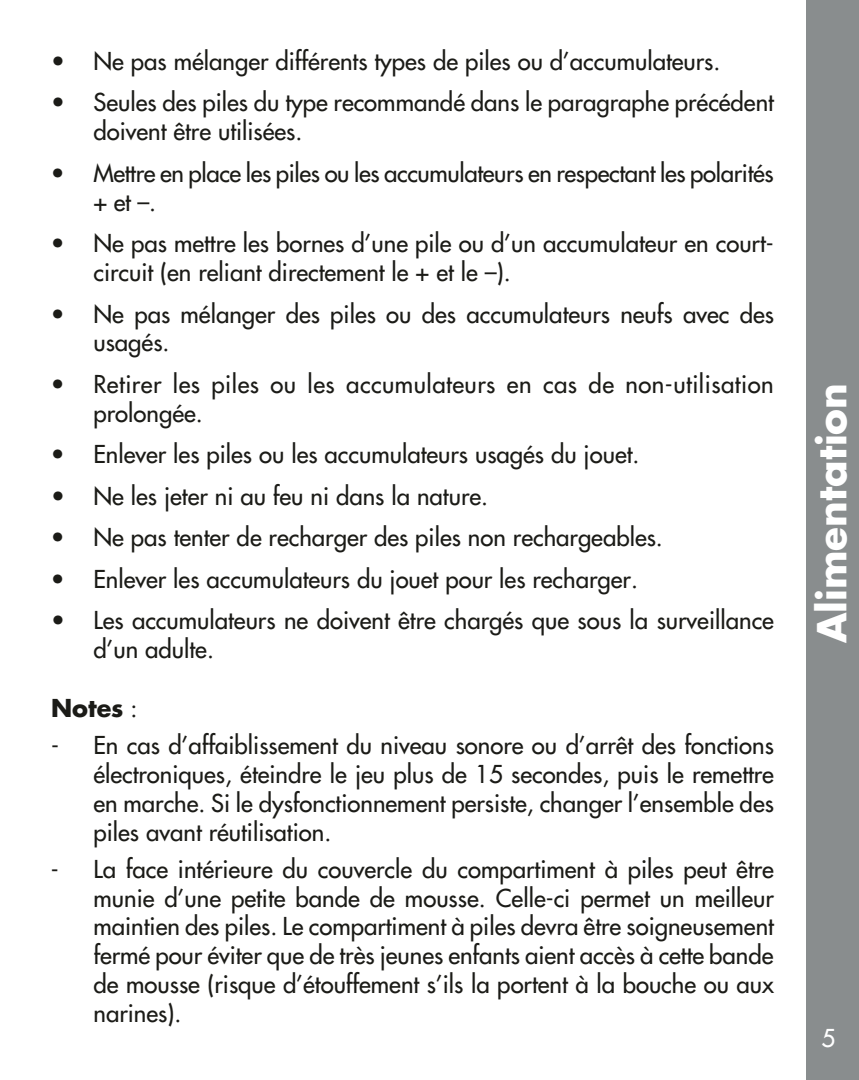
<style>
.page{position:relative;width:859px;height:1080px;background:#fff}
.page>*{position:absolute;margin:0;border:0;box-sizing:border-box;transform-origin:0 0}
.t1{font:700 39px "Futura";color:#fff}
.t2{font:24px/28.8px "Futura";color:#1b1b17}
.t3{font:24px/28.8px "Futura";letter-spacing:.02em;color:#1b1b17}
.t4{font:700 24px "Futura";color:#1b1b17}
.t5{font:24px "Futura";color:#fff}
.s1{font-weight:400}
</style>
<div class="page">
<div style="left:806px;top:0;width:53px;height:1080px;background:#898d8e"></div>
<p class="t2" style="left:51px;top:47px;width:671px">• Ne pas mélanger différents types de piles ou d’accumulateurs.</p>
<p class="t2" style="left:93px;top:88px;width:682px;text-indent:-42px">• Seules des piles du type recommandé dans le paragraphe précédent doivent être utilisées.</p>
<p class="t2" style="left:93px;top:159px;width:682px;text-indent:-42px">• Mettre en place les piles ou les accumulateurs en respectant les polarités + et –.</p>
<p class="t2" style="left:93px;top:229px;width:682px;text-indent:-42px">• Ne pas mettre les bornes d’une pile ou d’un accumulateur en court&shy;circuit (en reliant directement le + et le –).</p>
<p class="t2" style="left:93px;top:299px;width:682px;text-indent:-42px">• Ne pas mélanger des piles ou des accumulateurs neufs avec des usagés.</p>
<p class="t3" style="left:93px;top:370px;width:682px;text-indent:-42px">• Retirer les piles ou les accumulateurs en cas de non-utilisation prolongée.</p>
<p class="t2" style="left:51px;top:440px;width:590px">• Enlever les piles ou les accumulateurs usagés du jouet.</p>
<p class="t2" style="left:51px;top:482px;width:439px">• Ne les jeter ni au feu ni dans la nature.</p>
<p class="t2" style="left:51px;top:523px;width:613px">• Ne pas tenter de recharger des piles non rechargeables.</p>
<p class="t2" style="left:51px;top:565px;width:588px">• Enlever les accumulateurs du jouet pour les recharger.</p>
<p class="t2" style="left:93px;top:606px;width:682px;text-indent:-42px">• Les accumulateurs ne doivent être chargés que sous la surveillance d’un adulte.</p>
<p class="t4" style="left:51px;top:692px;width:88px">Notes <span class="s1">:</span></p>
<p class="t2" style="left:93px;top:731px;width:682px;text-align:justify;text-indent:-42px">- En cas d’affaiblissement du niveau sonore ou d’arrêt des fonctions électroniques, éteindre le jeu plus de 15 secondes, puis le remettre en marche. Si le dysfonctionnement persiste, changer l’ensemble des piles avant réutilisation.</p>
<p class="t2" style="left:93px;top:855px;width:682px;text-align:justify;text-indent:-42px">- La face intérieure du couvercle du compartiment à piles peut être munie d’une petite bande de mousse. Celle-ci permet un meilleur maintien des piles. Le compartiment à piles devra être soigneusement fermé pour éviter que de très jeunes enfants aient accès à cette bande de mousse (risque d’étouffement s’ils la portent à la bouche ou aux narines).</p>
<h1 class="t1" style="left:806px;top:643px;width:262px;rotate:-90deg">Alimentation</h1>
<p class="t5" style="left:821px;top:1023px;width:15px">5</p>
</div>
